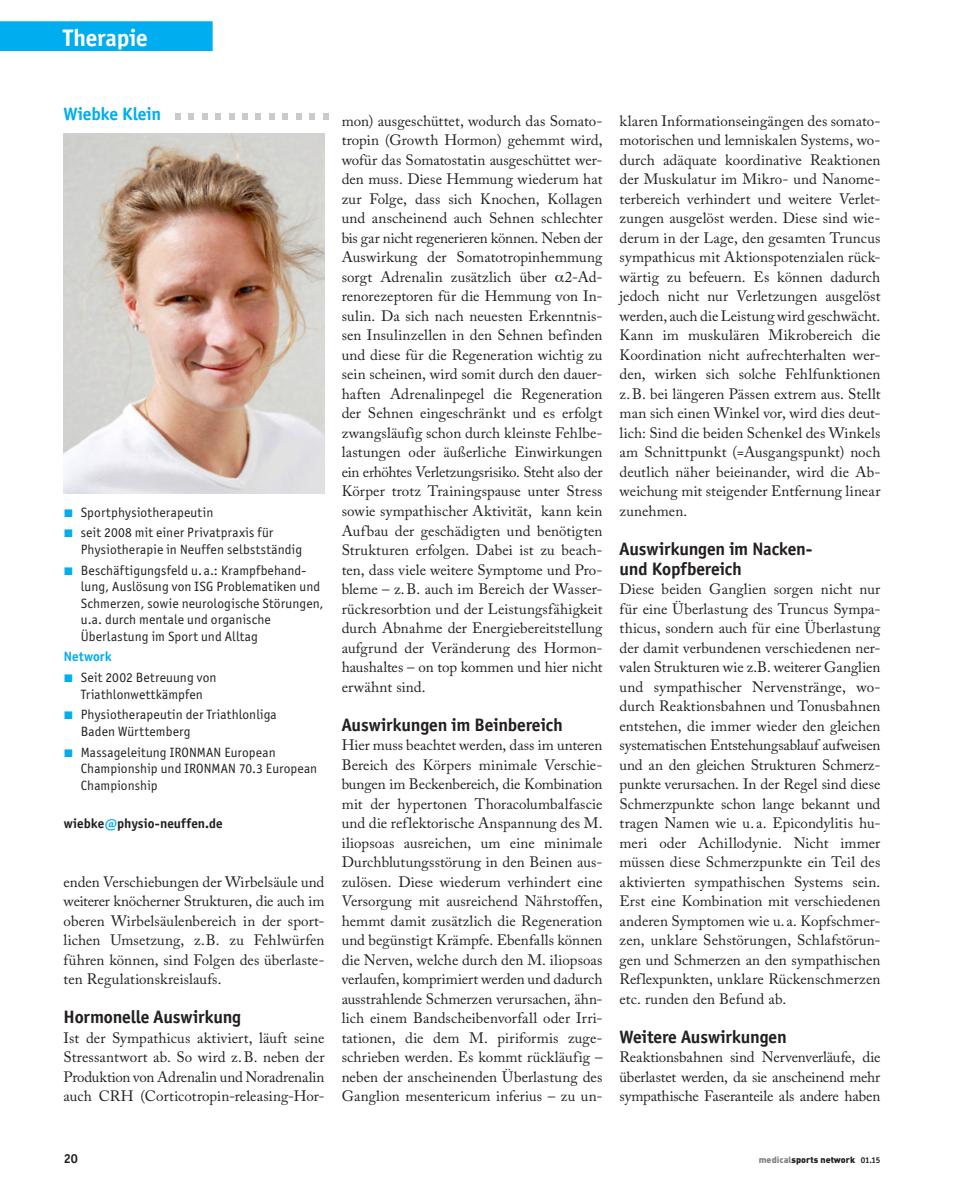
<style>
.page{position:relative;width:957px;height:1191px;background:#fff}
.page>*{position:absolute;margin:0;border:0;box-sizing:border-box;transform-origin:0 0}
.t1{font:700 24px "Officina San ITC";letter-spacing:-.01em;color:#fff}
.t2{font:700 18px/19.5px "Officina San ITC";letter-spacing:-.005em;color:#231f20}
.t3{font:700 18px "Officina San ITC";letter-spacing:-.005em;color:#00aeef}
.t4{font:15px/19.5px "Adobe Caslon Pro";color:#231f20;text-align:justify}
.t5{font:13.5px/16.5px "Officina San ITC";letter-spacing:.01em;color:#231f20}
.t6{font:700 13.5px "Officina San ITC";letter-spacing:.005em;color:#231f20}
.t7{font:700 13.5px "Officina San ITC";letter-spacing:.01em;color:#00aeef}
.t8{font:700 13.05px "Officina San ITC";color:#231f20}
.t9{font:900 9px "DIN";color:#231f20}
.s1{color:#00aeef}
.s2{color:#808285}
.s3{font-family:"Officina San ITC";font-weight:700;font-size:8.4px}
</style>
<div class="page">
<div style="left:0;top:21px;width:213px;height:30px;background:#00aeef"></div>
<img style="left:64px;top:133px;width:261px;height:360px">
<svg style="left:175px;top:114px;width:6px;height:6px"></svg>
<svg style="left:188px;top:114px;width:6px;height:6px"></svg>
<svg style="left:202px;top:114px;width:6px;height:6px"></svg>
<svg style="left:215px;top:114px;width:6px;height:6px"></svg>
<svg style="left:229px;top:114px;width:5px;height:6px"></svg>
<svg style="left:242px;top:114px;width:6px;height:6px"></svg>
<svg style="left:255px;top:114px;width:6px;height:6px"></svg>
<svg style="left:269px;top:114px;width:6px;height:6px"></svg>
<svg style="left:282px;top:114px;width:6px;height:6px"></svg>
<svg style="left:296px;top:114px;width:6px;height:6px"></svg>
<svg style="left:309px;top:114px;width:6px;height:6px"></svg>
<svg style="left:323px;top:114px;width:6px;height:6px"></svg>
<h1 class="t1" style="left:63px;top:22px;width:86px">Therapie</h1>
<p class="t3" style="left:64px;top:103px;width:99px">Wiebke Klein</p>
<p class="t5" style="left:81px;top:501px;width:194px;line-height:20.7px">Sportphysiotherapeutin<br>seit 2008 mit einer Privatpraxis für</p>
<p class="t5" style="left:81px;top:539px;width:227px;line-height:20.7px">Physiotherapie in Neuffen selbstständig<br>Beschäftigungsfeld u. a.: Krampfbehand-</p>
<p class="t5" style="left:81px;top:578px;width:244px">lung, Auslösung von ISG Problematiken und Schmerzen, sowie neurologische Störungen, u.a. durch mentale und organische Überlastung im Sport und Alltag</p>
<p class="t7" style="left:64px;top:648px;width:49px">Network</p>
<p class="t5" style="left:81px;top:669px;width:137px">Seit 2002 Betreuung von<br>Triathlonwettkämpfen</p>
<p class="t5" style="left:81px;top:706px;width:197px">Physiotherapeutin der Triathlonliga<br>Baden Württemberg</p>
<p class="t5" style="left:81px;top:744px;width:238px">Massageleitung IRONMAN European<br>Championship und IRONMAN 70.3 European<br>Championship</p>
<p class="t6" style="left:64px;top:815px;width:160px">wiebke<span class="s1">@</span>physio-neuffen.de</p>
<p class="t4" style="left:64px;top:871px;width:262px">enden Verschiebungen der Wirbelsäule und weiterer knöcherner Strukturen, die auch im oberen Wirbelsäulenbereich in der sport&shy;lichen Umsetzung, z.B. zu Fehlwürfen führen können, sind Folgen des überlaste&shy;ten Regulationskreislaufs.</p>
<p class="t2" style="left:64px;top:1007px;width:179px">Hormonelle Auswirkung</p>
<p class="t4" style="left:64px;top:1027px;width:262px">Ist der Sympathicus aktiviert, läuft seine Stressantwort ab. So wird z.B. neben der Produktion von Adrenalin und Noradrenalin auch CRH (Corticotropin-releasing-Hor-</p>
<p class="t4" style="left:342px;top:111px;width:262px">mon) ausgeschüttet, wodurch das Somato&shy;tropin (Growth Hormon) gehemmt wird, wofür das Somatostatin ausgeschüttet wer&shy;den muss. Diese Hemmung wiederum hat zur Folge, dass sich Knochen, Kollagen und anscheinend auch Sehnen schlechter bis gar nicht regenerieren können. Neben der Auswirkung der Somatotropinhemmung sorgt Adrenalin zusätzlich über 2-Ad&shy;renorezeptoren für die Hemmung von In&shy;sulin. Da sich nach neuesten Erkenntnis&shy;sen Insulinzellen in den Sehnen befinden und diese für die Regeneration wichtig zu sein scheinen, wird somit durch den dauer&shy;haften Adrenalinpegel die Regeneration der Sehnen eingeschränkt und es erfolgt zwangsläufig schon durch kleinste Fehlbe&shy;lastungen oder äußerliche Einwirkungen ein erhöhtes Verletzungsrisiko. Steht also der Körper trotz Trainingspause unter Stress sowie sympathischer Aktivität, kann kein Aufbau der geschädigten und benötigten Strukturen erfolgen. Dabei ist zu beach&shy;ten, dass viele weitere Symptome und Pro&shy;bleme – z.B. auch im Bereich der Wasser&shy;rückresorbtion und der Leistungsfähigkeit durch Abnahme der Energiebereitstellung aufgrund der Veränderung des Hormon&shy;haushaltes – on top kommen und hier nicht erwähnt sind.</p>
<p class="t2" style="left:342px;top:714px;width:222px">Auswirkungen im Beinbereich</p>
<p class="t4" style="left:342px;top:735px;width:262px">Hier muss beachtet werden, dass im unteren Bereich des Körpers minimale Verschie&shy;bungen im Beckenbereich, die Kombination mit der hypertonen Thoracolumbalfascie und die reflektorische Anspannung des M. iliopsoas ausreichen, um eine minimale Durchblutungsstörung in den Beinen aus&shy;zulösen. Diese wiederum verhindert eine Versorgung mit ausreichend Nährstoffen, hemmt damit zusätzlich die Regeneration und begünstigt Krämpfe. Ebenfalls können die Nerven, welche durch den M. iliopsoas verlaufen, komprimiert werden und dadurch ausstrahlende Schmerzen verursachen, ähn&shy;lich einem Bandscheibenvorfall oder Irri&shy;tationen, die dem M. piriformis zuge&shy;schrieben werden. Es kommt rückläufig – neben der anscheinenden Überlastung des Ganglion mesentericum inferius – zu un-</p>
<p class="t4" style="left:619px;top:111px;width:262px">klaren Informationseingängen des somato&shy;motorischen und lemniskalen Systems, wo&shy;durch adäquate koordinative Reaktionen der Muskulatur im Mikro- und Nanome&shy;terbereich verhindert und weitere Verlet&shy;zungen ausgelöst werden. Diese sind wie&shy;derum in der Lage, den gesamten Truncus sympathicus mit Aktionspotenzialen rück&shy;wärtig zu befeuern. Es können dadurch jedoch nicht nur Verletzungen ausgelöst werden, auch die Leistung wird geschwächt.<br>Kann im muskulären Mikrobereich die Koordination nicht aufrechterhalten wer&shy;den, wirken sich solche Fehlfunktionen z.B. bei längeren Pässen extrem aus. Stellt man sich einen Winkel vor, wird dies deut&shy;lich: Sind die beiden Schenkel des Winkels am Schnittpunkt (=Ausgangspunkt) noch deutlich näher beieinander, wird die Ab&shy;weichung mit steigender Entfernung linear zunehmen.</p>
<p class="t2" style="left:619px;top:539px;width:195px">Auswirkungen im Nacken&shy;und Kopfbereich</p>
<p class="t4" style="left:619px;top:579px;width:262px">Diese beiden Ganglien sorgen nicht nur für eine Überlastung des Truncus Sympa&shy;thicus, sondern auch für eine Überlastung der damit verbundenen verschiedenen ner&shy;valen Strukturen wie z.B. weiterer Ganglien und sympathischer Nervenstränge, wo&shy;durch Reaktionsbahnen und Tonusbahnen entstehen, die immer wieder den gleichen systematischen Entstehungsablauf aufweisen und an den gleichen Strukturen Schmerz&shy;punkte verursachen. In der Regel sind diese Schmerzpunkte schon lange bekannt und tragen Namen wie u. a. Epicondylitis hu&shy;meri oder Achillodynie. Nicht immer müssen diese Schmerzpunkte ein Teil des aktivierten sympathischen Systems sein.<br>Erst eine Kombination mit verschiedenen anderen Symptomen wie u. a. Kopfschmer&shy;zen, unklare Sehstörungen, Schlafstörun&shy;gen und Schmerzen an den sympathischen Reflexpunkten, unklare Rückenschmerzen etc. runden den Befund ab.</p>
<p class="t2" style="left:619px;top:1026px;width:169px">Weitere Auswirkungen</p>
<p class="t4" style="left:619px;top:1047px;width:262px">Reaktionsbahnen sind Nervenverläufe, die überlastet werden, da sie anscheinend mehr sympathische Faseranteile als andere haben</p>
<p class="t8" style="left:64px;top:1150px;width:16px">20</p>
<p class="t9" style="left:759px;top:1153px;width:123px"><span class="s2">medical</span>sports network <span class="s3">01.15</span></p>
</div>
